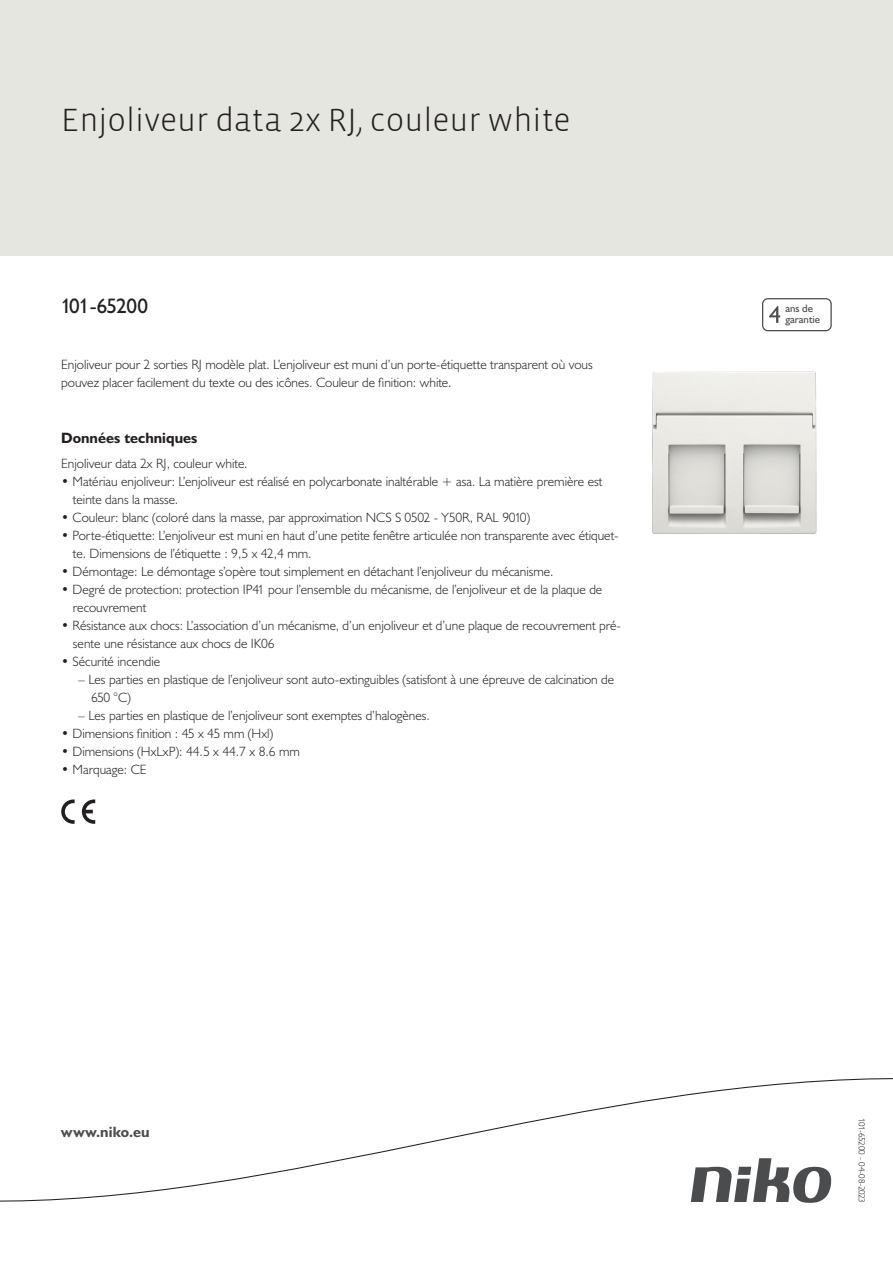
<style>
.page{position:relative;width:893px;height:1263px;background:#fff}
.page>*{position:absolute;margin:0;border:0;box-sizing:border-box;transform-origin:0 0}
.Title_datasheets{font:300 33px "Vista Sans";color:#231f20}
.Article_number{font:21px "Humanist 521 BT";letter-spacing:-.04em;color:#231f20}
.Titles_parts{font:700 15px "Humanist 521 BT";color:#231f20}
.titel_afbeelding{font:700 15px "Humanist 521 BT";letter-spacing:.005em;color:#4b4c4d}
.USP_Bullets{font:300 13.5px/18px "Humanist 521 BT";color:#231f20}
.Platte_tekst_CAB{font:300 13.5px/18px "Humanist 521 BT";color:#231f20}
.USP_Bullets_level_2{font:300 13.5px/18px "Humanist 521 BT";color:#231f20}
.t1{font:10.8px/10.8px "Humanist 521 BT";color:#4b4c4d}
.Revision{font:300 9px "Humanist 521 BT";letter-spacing:-.03em;color:#231f20}
</style>
<div class="page">
<div style="left:0;top:0;width:893px;height:255px;background:#e6e6e0"></div>
<svg style="left:82px;top:799px;width:13px;height:25px"></svg>
<svg style="left:61px;top:799px;width:14px;height:25px"></svg>
<svg style="left:762px;top:298px;width:70px;height:33px"></svg>
<svg style="left:0;top:1078px;width:893px;height:125px"></svg>
<img style="left:652px;top:371px;width:165px;height:163px">
<p class="Title_datasheets" style="left:61px;top:100px;width:511px">Enjoliveur data 2x RJ, couleur white</p>
<p class="Article_number" style="left:61px;top:293px;width:88px">101-65200</p>
<p class="t1" style="left:785px;top:303px;width:36px">ans de garantie</p>
<p class="Platte_tekst_CAB" style="left:61px;top:355px;width:533px">Enjoliveur pour 2 sorties RJ modèle plat. L’enjoliveur est muni d’un porte-étiquette transparent où vous pouvez placer facilement du texte ou des icônes. Couleur de finition: white.</p>
<p class="Titles_parts" style="left:61px;top:429px;width:138px">Données techniques</p>
<p class="Platte_tekst_CAB" style="left:61px;top:454px;width:188px">Enjoliveur data 2x RJ, couleur white.</p>
<p class="USP_Bullets" style="left:73px;top:472px;width:531px;text-indent:-12px">• Matériau enjoliveur: L’enjoliveur est réalisé en polycarbonate inaltérable + asa. La matière première est teinte dans la masse.</p>
<p class="USP_Bullets" style="left:61px;top:508px;width:471px">• Couleur: blanc (coloré dans la masse, par approximation NCS S 0502 - Y50R, RAL 9010)</p>
<p class="USP_Bullets" style="left:73px;top:526px;width:547px;text-indent:-12px">• Porte-étiquette: L’enjoliveur est muni en haut d’une petite fenêtre articulée non transparente avec étiquet&shy;te. Dimensions de l’étiquette : 9,5 x 42,4 mm.</p>
<p class="USP_Bullets" style="left:61px;top:562px;width:494px">• Démontage: Le démontage s’opère tout simplement en détachant l’enjoliveur du mécanisme.</p>
<p class="USP_Bullets" style="left:73px;top:580px;width:531px;text-indent:-12px">• Degré de protection: protection IP41 pour l’ensemble du mécanisme, de l’enjoliveur et de la plaque de recouvrement</p>
<p class="USP_Bullets" style="left:73px;top:616px;width:550px;text-indent:-12px">• Résistance aux chocs: L’association d’un mécanisme, d’un enjoliveur et d’une plaque de recouvrement pré&shy;sente une résistance aux chocs de IK06</p>
<p class="USP_Bullets" style="left:61px;top:652px;width:101px">• Sécurité incendie</p>
<p class="USP_Bullets_level_2" style="left:91px;top:670px;width:525px;text-indent:-13px">– Les parties en plastique de l’enjoliveur sont auto-extinguibles (satisfont à une épreuve de calcination de<br>650 °C)</p>
<p class="USP_Bullets_level_2" style="left:78px;top:706px;width:353px">– Les parties en plastique de l’enjoliveur sont exemptes d’halogènes.</p>
<p class="USP_Bullets" style="left:61px;top:724px;width:214px">• Dimensions finition : 45 x 45 mm (Hxl)</p>
<p class="USP_Bullets" style="left:61px;top:742px;width:240px">• Dimensions (HxLxP): 44.5 x 44.7 x 8.6 mm</p>
<p class="USP_Bullets" style="left:61px;top:760px;width:87px">• Marquage: CE</p>
<p class="titel_afbeelding" style="left:61px;top:1122px;width:90px">www.niko.eu</p>
<p class="Revision" style="left:868px;top:1118px;width:86px;rotate:90deg">101-65200 - 04-08-2023</p>
</div>
